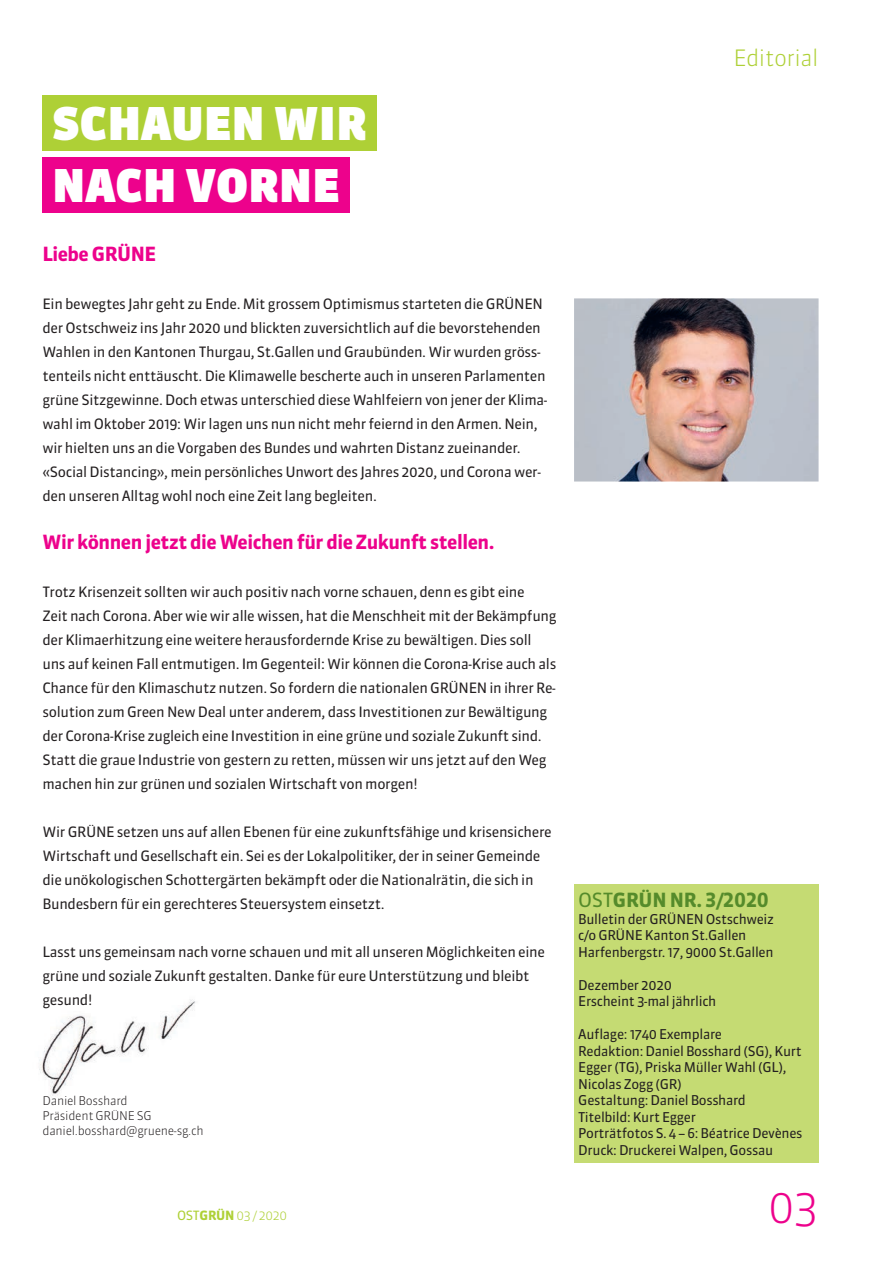
<style>
.page{position:relative;width:893px;height:1263px;background:#fff}
.page>*{position:absolute;margin:0;border:0;box-sizing:border-box;transform-origin:0 0}
.t1{font:900 45px "Sanuk OT";letter-spacing:.01em;color:#fff}
.t2{font:300 45px "Sanuk OT";color:#ed028c}
.t3{font:300 22.5px "Sanuk OT";letter-spacing:-.025em;color:#aed036}
.t4{font:700 19.5px "Sanuk OT";letter-spacing:-.025em;color:#ed028c}
.t5{font:700 19.5px "Sanuk OT";letter-spacing:-.015em;color:#558b2b}
.t6{font:14.25px/24px "Sanuk OT";letter-spacing:-.025em;color:#231f20}
.t7{font:13.5px/16.5px "Sanuk OT";letter-spacing:-.025em;color:#231f20}
.t8{font:300 12.75px "Sanuk OT";letter-spacing:-.025em;color:#aed036}
.t9{font:300 12px/15px "Sanuk OT";letter-spacing:-.025em;color:#231f20}
.s1{font-weight:400}
.s2{font-weight:700}
</style>
<div class="page">
<img style="left:39px;top:999px;width:156px;height:97px">
<div style="left:43px;top:158px;width:307px;height:55px;background:#ed028c"></div>
<div style="left:43px;top:96px;width:334px;height:55px;background:#aed036"></div>
<div style="left:574px;top:884px;width:245px;height:279px;background:#c5db73"></div>
<img style="left:574px;top:298px;width:245px;height:183px">
<h1 class="t1" style="left:53px;top:96px;width:316px">SCHAUEN WIR</h1>
<h1 class="t1" style="left:53px;top:157px;width:289px">NACH VORNE</h1>
<h3 class="t4" style="left:43px;top:241px;width:115px">Liebe GRÜNE</h3>
<p class="t6" style="left:43px;top:292px;width:506px">Ein bewegtes Jahr geht zu Ende. Mit grossem Optimismus starteten die GRÜNEN der Ostschweiz ins Jahr 2020 und blickten zuversichtlich auf die bevorstehenden Wahlen in den Kantonen Thurgau, St.Gallen und Graubünden. Wir wurden gröss&shy;tenteils nicht enttäuscht. Die Klimawelle bescherte auch in unseren Parlamenten grüne Sitzgewinne. Doch etwas unterschied diese Wahlfeiern von jener der Klima&shy;wahl im Oktober 2019: Wir lagen uns nun nicht mehr feiernd in den Armen. Nein, wir hielten uns an die Vorgaben des Bundes und wahrten Distanz zueinander. «Social Distancing», mein persönliches Unwort des Jahres 2020, und Corona wer&shy;den unseren Alltag wohl noch eine Zeit lang begleiten.</p>
<h3 class="t4" style="left:43px;top:529px;width:453px">Wir können jetzt die Weichen für die Zukunft stellen.</h3>
<p class="t6" style="left:43px;top:580px;width:516px">Trotz Krisenzeit sollten wir auch positiv nach vorne schauen, denn es gibt eine<br>Zeit nach Corona. Aber wie wir alle wissen, hat die Menschheit mit der Bekämpfung der Klimaerhitzung eine weitere herausfordernde Krise zu bewältigen. Dies soll uns auf keinen Fall entmutigen. Im Gegenteil: Wir können die Corona-Krise auch als Chance für den Klimaschutz nutzen. So fordern die nationalen GRÜNEN in ihrer Re&shy;solution zum Green New Deal unter anderem, dass Investitionen zur Bewältigung der Corona-Krise zugleich eine Investition in eine grüne und soziale Zukunft sind.<br>Statt die graue Industrie von gestern zu retten, müssen wir uns jetzt auf den Weg machen hin zur grünen und sozialen Wirtschaft von morgen!</p>
<p class="t6" style="left:43px;top:819px;width:511px">Wir GRÜNE setzen uns auf allen Ebenen für eine zukunftsfähige und krisensichere Wirtschaft und Gesellschaft ein. Sei es der Lokalpolitiker, der in seiner Gemeinde die unökologischen Schottergärten bekämpft oder die Nationalrätin, die sich in Bundesbern für ein gerechteres Steuersystem einsetzt.</p>
<p class="t6" style="left:43px;top:939px;width:504px">Lasst uns gemeinsam nach vorne schauen und mit all unseren Möglichkeiten eine grüne und soziale Zukunft gestalten. Danke für eure Unterstützung und bleibt gesund!</p>
<p class="t9" style="left:43px;top:1093px;width:163px">Daniel Bosshard<br>Präsident GRÜNE SG daniel.bosshard@gruene-sg.ch</p>
<p class="t8" style="left:177px;top:1207px;width:112px"><span class="s1">OST</span><span class="s2">GRÜN</span> 03 / 2020</p>
<h2 class="t3" style="left:733px;top:44px;width:87px">Editorial</h2>
<h3 class="t5" style="left:578px;top:888px;width:192px"><span class="s1">OST</span>GRÜN NR. 3/2020</h3>
<p class="t7" style="left:578px;top:911px;width:197px">Bulletin der GRÜNEN Ostschweiz c/o GRÜNE Kanton St.Gallen<br>Harfenbergstr. 17, 9000 St.Gallen</p>
<p class="t7" style="left:578px;top:977px;width:140px">Dezember 2020<br>Erscheint 3-mal jährlich</p>
<p class="t7" style="left:578px;top:1026px;width:226px">Auflage: 1740 Exemplare<br>Redaktion: Daniel Bosshard (SG), Kurt<br>Egger (TG), Priska Müller Wahl (GL),<br>Nicolas Zogg (GR)<br>Gestaltung: Daniel Bosshard<br>Titelbild: Kurt Egger<br>Porträtfotos S. 4 – 6: Béatrice Devènes<br>Druck: Druckerei Walpen, Gossau</p>
<h1 class="t2" style="left:768px;top:1179px;width:52px">03</h1>
</div>
